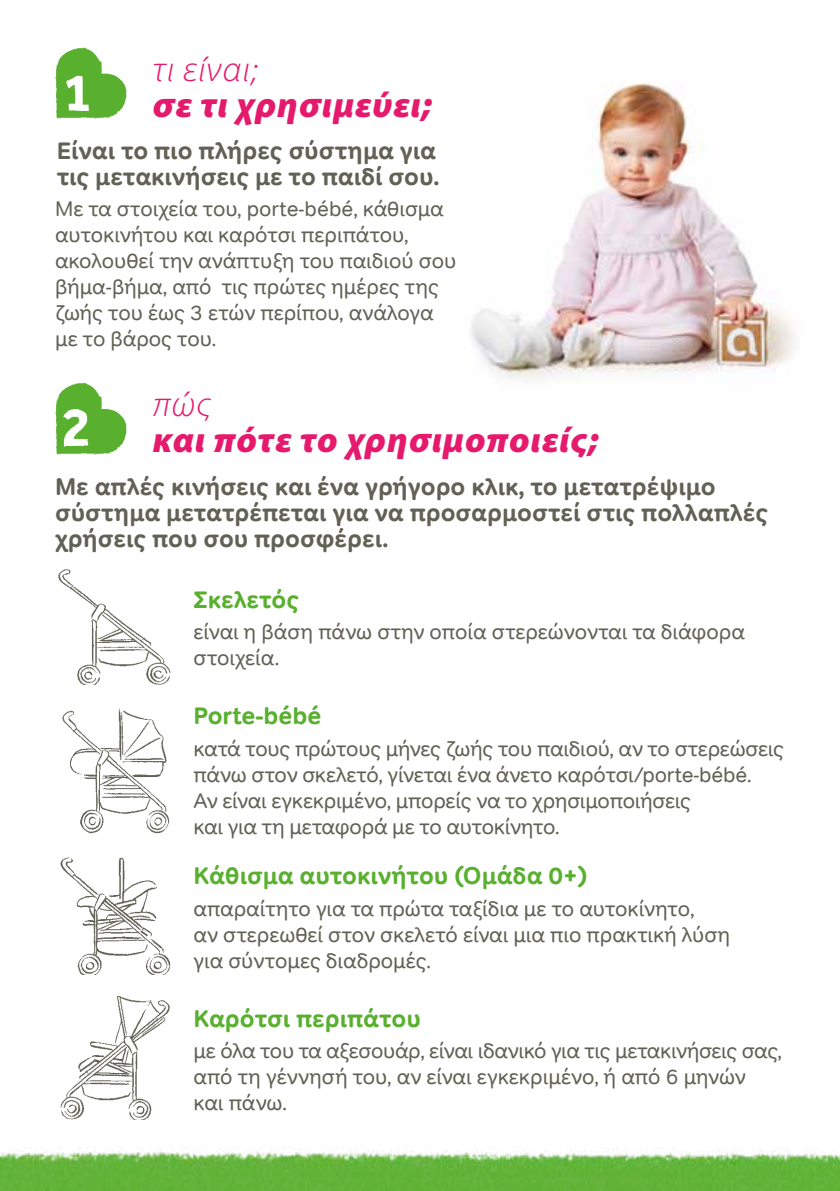
<style>
.page{position:relative;width:840px;height:1191px;background:#fff}
.page>*{position:absolute;margin:0;border:0;box-sizing:border-box;transform-origin:0 0}
.t1{font:italic 900 36px "Myriad Pro";letter-spacing:.03em;color:#e61a6d}
.t2{font:italic 300 36px "Myriad Pro";letter-spacing:.03em;color:#e61a6d}
.t3{font:700 24px/26px "Tondo Corp";color:#626155}
.t4{font:700 24px "Tondo Corp";color:#59b02f}
.t5{font:21px/26px "Tondo Corp";color:#626155}
</style>
<div class="page">
<img style="left:471px;top:83px;width:324px;height:296px">
<img style="left:55px;top:47px;width:72px;height:72px">
<img style="left:56px;top:61px;width:36px;height:58px">
<img style="left:55px;top:382px;width:72px;height:73px">
<img style="left:60px;top:397px;width:32px;height:58px">
<img style="left:62px;top:708px;width:107px;height:125px">
<img style="left:60px;top:857px;width:111px;height:117px">
<img style="left:60px;top:997px;width:110px;height:122px">
<img style="left:58px;top:569px;width:113px;height:115px">
<img style="left:0;top:1147px;width:839px;height:44px">
<h1 class="t2" style="left:153px;top:47px;width:106px">τι είναι;</h1>
<h1 class="t1" style="left:153px;top:81px;width:280px">σε τι χρησιμεύει;</h1>
<p class="t3" style="left:57px;top:138px;width:384px">Είναι το πιο πλήρες σύστημα για τις μετακινήσεις με το παιδί σου.</p>
<p class="t5" style="left:55px;top:196px;width:402px">Με τα στοιχεία του, porte-bébé, κάθισμα αυτοκινήτου και καρότσι περιπάτου, ακολουθεί την ανάπτυξη του παιδιού σου βήμα-βήμα, από τις πρώτες ημέρες της ζωής του έως 3 ετών περίπου, ανάλογα με το βάρος του.</p>
<h1 class="t2" style="left:153px;top:382px;width:59px">πώς</h1>
<h1 class="t1" style="left:153px;top:416px;width:447px">και πότε το χρησιμοποιείς;</h1>
<p class="t3" style="left:55px;top:473px;width:714px">Με απλές κινήσεις και ένα γρήγορο κλικ, το μετατρέψιμο σύστημα μετατρέπεται για να προσαρμοστεί στις πολλαπλές χρήσεις που σου προσφέρει.</p>
<p class="t4" style="left:193px;top:584px;width:107px">Σκελετός</p>
<p class="t5" style="left:193px;top:619px;width:552px">είναι η βάση πάνω στην οποία στερεώνονται τα διάφορα στοιχεία.</p>
<p class="t4" style="left:193px;top:701px;width:129px">Porte-bébé</p>
<p class="t5" style="left:193px;top:735px;width:591px">κατά τους πρώτους μήνες ζωής του παιδιού, αν το στερεώσεις πάνω στον σκελετό, γίνεται ένα άνετο καρότσι/porte-bébé.<br>Αν είναι εγκεκριμένο, μπορείς να το χρησιμοποιήσεις<br>και για τη μεταφορά με το αυτοκίνητο.</p>
<p class="t4" style="left:193px;top:861px;width:395px">Κάθισμα αυτοκινήτου (Ομάδα 0+)</p>
<p class="t5" style="left:193px;top:895px;width:538px">απαραίτητο για τα πρώτα ταξίδια με το αυτοκίνητο,<br>αν στερεωθεί στον σκελετό είναι μια πιο πρακτική λύση για σύντομες διαδρομές.</p>
<p class="t4" style="left:193px;top:1003px;width:228px">Καρότσι περιπάτου</p>
<p class="t5" style="left:193px;top:1038px;width:589px">με όλα του τα αξεσουάρ, είναι ιδανικό για τις μετακινήσεις σας, από τη γέννησή του, αν είναι εγκεκριμένο, ή από 6 μηνών<br>και πάνω.</p>
</div>
